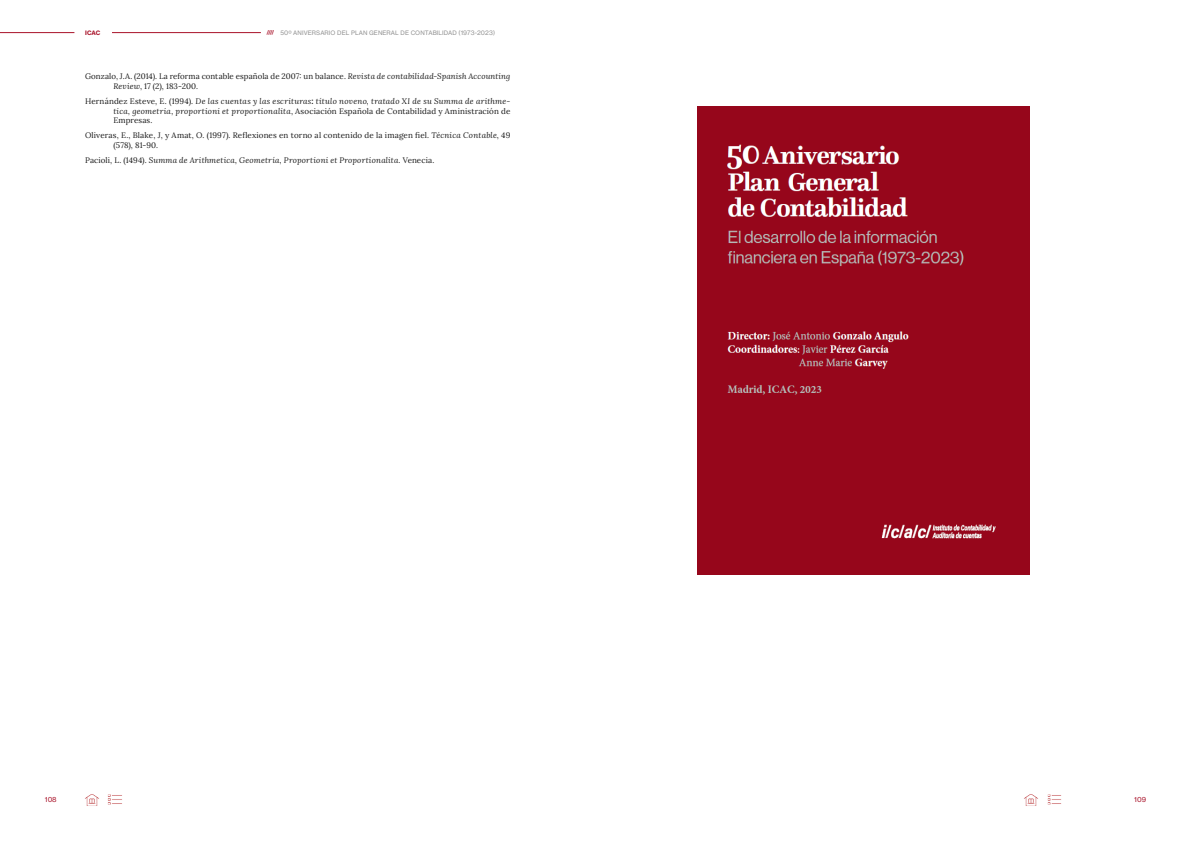
<style>
.page{position:relative;width:1191px;height:842px;background:#fff}
.page>*{position:absolute;margin:0;border:0;box-sizing:border-box;transform-origin:0 0}
.Bibliografía{font:italic 8px/9.6px "Lora";letter-spacing:.03em;color:#191919;text-align:justify}
.Bibliografía-2{font:8px/9.6px "Lora";letter-spacing:.01em;color:#191919}
.t1{font:7px "N Haas Grotesk TX Pro 55 Rg";color:#a9132a}
.t2{font:6px "N Haas Grotesk TX Pro 55 Rg";letter-spacing:.015em;color:#939393}
.t3{font:6px "N Haas Grotesk TX Pro 75 Bd";color:#a9132a}
.s1{font-family:"N Haas Grotesk TX Pro 75 Bd";font-size:5px;color:#a9132a}
.s2{font-style:italic}
.s3{font-style:normal}
.s4{font-weight:700}
</style>
<div class="page">
<img style="left:1047px;top:794px;width:15px;height:11px">
<img style="left:1024px;top:794px;width:14px;height:12px">
<hr style="left:112px;top:32px;width:149px;height:1px;background:#a9132a">
<hr style="left:0;top:32px;width:74px;height:1px;background:#a9132a">
<img style="left:107px;top:794px;width:15px;height:11px">
<img style="left:85px;top:794px;width:14px;height:12px">
<img style="left:697px;top:106px;width:332px;height:468px">
<p class="t3" style="left:85px;top:29px;width:17px">ICAC</p>
<p class="t2" style="left:267px;top:29px;width:230px"><span class="s1">////</span> 50º ANIVERSARIO DEL PLAN GENERAL DE CONTABILIDAD (1973-2023)</p>
<p class="Bibliografía-2" style="left:113px;top:71px;width:398px;text-indent:-28px">Gonzalo, J.A. (2014). La reforma contable española de 2007: un balance. <span class="s2">Revista de contabilidad-Spanish Accounting<br>Review</span>, 17 (2), 183-200.</p>
<p class="Bibliografía" style="left:113px;top:96px;width:398px;text-indent:-28px"><span class="s3">Hernández Esteve, E. (1994).</span> De las cuentas y las escrituras<span class="s4">:</span> título noveno, tratado XI de su Summa de arithme&shy;tica, geometria, proportioni et proportionalita<span class="s3">, Asociación Española de Contabilidad y Aministración de Empresas.</span></p>
<p class="Bibliografía-2" style="left:113px;top:130px;width:398px;text-indent:-28px">Oliveras, E., Blake, J, y Amat, O. (1997). Reflexiones en torno al contenido de la imagen fiel. <span class="s2">Técnica Contable</span>, 49 (578), 81-90.</p>
<p class="Bibliografía" style="left:85px;top:156px;width:351px"><span class="s3">Pacioli, L. (1494).</span> Summa de Arithmetica, Geometría, Proportioni et Proportionalita. <span class="s3">Venecia.</span></p>
<p class="t1" style="left:45px;top:795px;width:13px">108</p>
<p class="t1" style="left:1134px;top:795px;width:13px">109</p>
</div>
